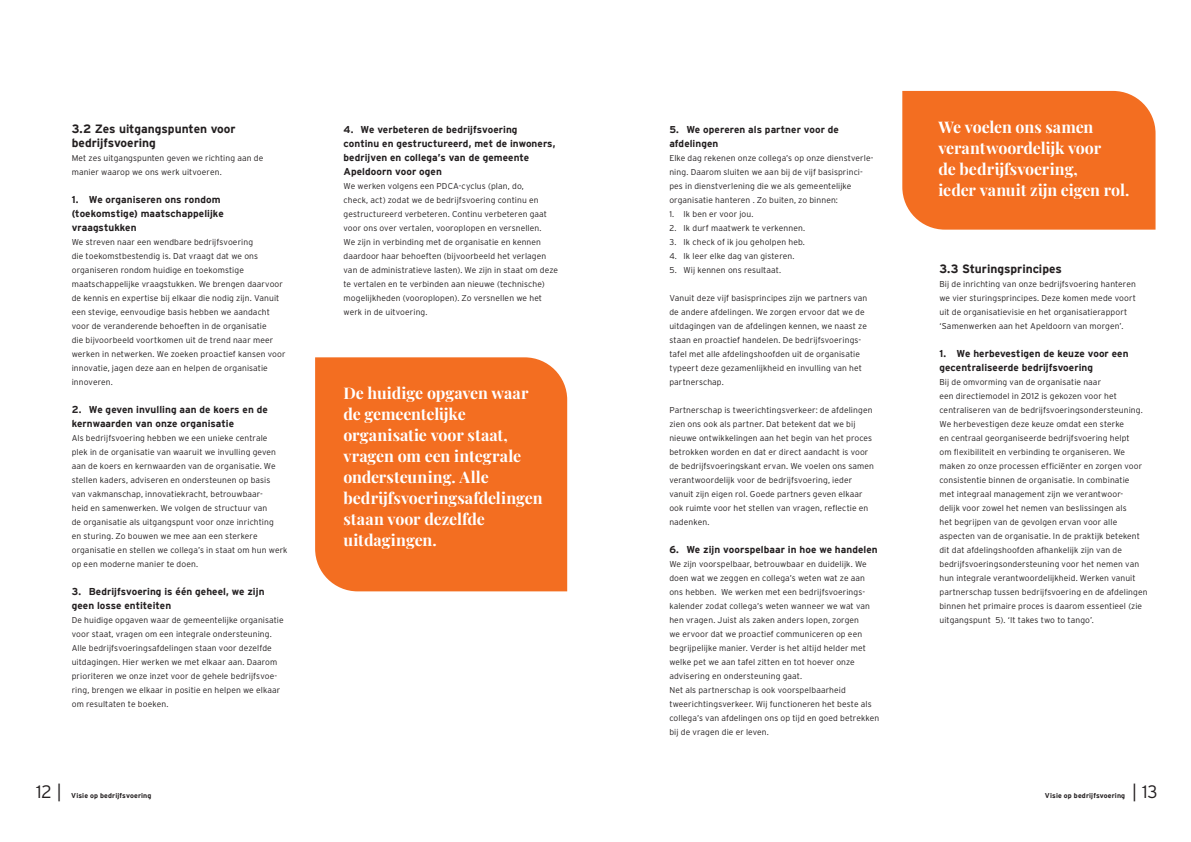
<style>
.page{position:relative;width:1191px;height:842px;background:#fff}
.page>*{position:absolute;margin:0;border:0;box-sizing:border-box;transform-origin:0 0}
.t1{font:300 18px "Interstate";color:#231f20}
.t2{font:700 16px/21px "Playfair Display";letter-spacing:-.005em;color:#fff}
.t3{font:700 12px/14px "Interstate";letter-spacing:-.005em;color:#231f20}
.t4{font:700 10px/14px "Interstate";letter-spacing:.005em;color:#231f20}
.t5{font:300 8.5px/14px "Interstate";letter-spacing:.01em;color:#231f20}
.t6{font:700 7px "Interstate";letter-spacing:.02em;color:#231f20}
</style>
<div class="page">
<div style="left:315px;top:357px;width:252px;height:234px;background:#f36e21"></div>
<div style="left:902px;top:91px;width:253px;height:139px;background:#f36e21"></div>
<h3 class="t3" style="left:72px;top:122px;width:165px">3.2 Zes uitgangspunten voor bedrijfsvoering</h3>
<p class="t5" style="left:72px;top:151px;width:193px">Met zes uitgangspunten geven we richting aan de manier waarop we ons werk uitvoeren.</p>
<p class="t4" style="left:72px;top:192px;width:153px">1. We organiseren ons rondom (toekomstige) maatschappelijke vraagstukken</p>
<p class="t5" style="left:72px;top:235px;width:215px">We streven naar een wendbare bedrijfsvoering<br>die toekomstbestendig is. Dat vraagt dat we ons organiseren rondom huidige en toekomstige maatschappelijke vraagstukken. We brengen daarvoor de kennis en expertise bij elkaar die nodig zijn. Vanuit een stevige, eenvoudige basis hebben we aandacht voor de veranderende behoeften in de organisatie<br>die bijvoorbeeld voortkomen uit de trend naar meer werken in netwerken. We zoeken proactief kansen voor innovatie, jagen deze aan en helpen de organisatie innoveren.</p>
<p class="t4" style="left:72px;top:402px;width:198px">2. We geven invulling aan de koers en de kernwaarden van onze organisatie</p>
<p class="t5" style="left:72px;top:431px;width:217px">Als bedrijfsvoering hebben we een unieke centrale<br>plek in de organisatie van waaruit we invulling geven aan de koers en kernwaarden van de organisatie. We stellen kaders, adviseren en ondersteunen op basis<br>van vakmanschap, innovatiekracht, betrouwbaar-<br>heid en samenwerken. We volgen de structuur van<br>de organisatie als uitgangspunt voor onze inrichting<br>en sturing. Zo bouwen we mee aan een sterkere organisatie en stellen we collega’s in staat om hun werk op een moderne manier te doen.</p>
<p class="t4" style="left:72px;top:584px;width:194px">3. Bedrijfsvoering is één geheel, we zijn geen losse entiteiten</p>
<p class="t5" style="left:72px;top:613px;width:213px">De huidige opgaven waar de gemeentelijke organisatie voor staat, vragen om een integrale ondersteuning.<br>Alle bedrijfsvoeringsafdelingen staan voor dezelfde uitdagingen. Hier werken we met elkaar aan. Daarom prioriteren we onze inzet voor de gehele bedrijfsvoe&shy;ring, brengen we elkaar in positie en helpen we elkaar om resultaten te boeken.</p>
<p class="t4" style="left:343px;top:122px;width:213px">4. We verbeteren de bedrijfsvoering continu en gestructureerd, met de inwoners, bedrijven en collega’s van de gemeente Apeldoorn voor ogen</p>
<p class="t5" style="left:343px;top:179px;width:216px">We werken volgens een PDCA-cyclus (plan, do,<br>check, act) zodat we de bedrijfsvoering continu en gestructureerd verbeteren. Continu verbeteren gaat voor ons over vertalen, vooroplopen en versnellen.<br>We zijn in verbinding met de organisatie en kennen daardoor haar behoeften (bijvoorbeeld het verlagen van de administratieve lasten). We zijn in staat om deze te vertalen en te verbinden aan nieuwe (technische) mogelijkheden (vooroplopen). Zo versnellen we het werk in de uitvoering.</p>
<h2 class="t2" style="left:343px;top:381px;width:201px">De huidige opgaven waar de gemeentelijke organisatie voor staat, vragen om een integrale ondersteuning. Alle bedrijfsvoeringsafdelingen staan voor dezelfde uitdagingen.</h2>
<p class="t4" style="left:669px;top:122px;width:171px">5. We opereren als partner voor de afdelingen</p>
<p class="t5" style="left:669px;top:151px;width:206px">Elke dag rekenen onze collega’s op onze dienstverle&shy;ning. Daarom sluiten we aan bij de vijf basisprinci&shy;pes in dienstverlening die we als gemeentelijke organisatie hanteren . Zo buiten, zo binnen:</p>
<p class="t5" style="left:669px;top:207px;width:86px">1. Ik ben er voor jou.</p>
<p class="t5" style="left:669px;top:221px;width:137px">2. Ik durf maatwerk te verkennen.</p>
<p class="t5" style="left:669px;top:235px;width:137px">3. Ik check of ik jou geholpen heb.</p>
<p class="t5" style="left:669px;top:249px;width:127px">4. Ik leer elke dag van gisteren.</p>
<p class="t5" style="left:669px;top:263px;width:113px">5. Wij kennen ons resultaat.</p>
<p class="t5" style="left:669px;top:291px;width:200px">Vanuit deze vijf basisprincipes zijn we partners van de andere afdelingen. We zorgen ervoor dat we de uitdagingen van de afdelingen kennen, we naast ze staan en proactief handelen. De bedrijfsvoerings&shy;tafel met alle afdelingshoofden uit de organisatie typeert deze gezamenlijkheid en invulling van het partnerschap.</p>
<p class="t5" style="left:669px;top:403px;width:206px">Partnerschap is tweerichtingsverkeer: de afdelingen zien ons ook als partner. Dat betekent dat we bij nieuwe ontwikkelingen aan het begin van het proces betrokken worden en dat er direct aandacht is voor de bedrijfsvoeringskant ervan. We voelen ons samen verantwoordelijk voor de bedrijfsvoering, ieder vanuit zijn eigen rol. Goede partners geven elkaar ook ruimte voor het stellen van vragen, reflectie en nadenken.</p>
<p class="t4" style="left:669px;top:542px;width:210px">6. We zijn voorspelbaar in hoe we handelen</p>
<p class="t5" style="left:669px;top:557px;width:211px">We zijn voorspelbaar, betrouwbaar en duidelijk. We doen wat we zeggen en collega’s weten wat ze aan ons hebben. We werken met een bedrijfsvoerings&shy;kalender zodat collega’s weten wanneer we wat van hen vragen. Juist als zaken anders lopen, zorgen<br>we ervoor dat we proactief communiceren op een begrijpelijke manier. Verder is het altijd helder met welke pet we aan tafel zitten en tot hoever onze advisering en ondersteuning gaat.<br>Net als partnerschap is ook voorspelbaarheid tweerichtingsverkeer. Wij functioneren het beste als collega’s van afdelingen ons op tijd en goed betrekken bij de vragen die er leven.</p>
<h2 class="t2" style="left:938px;top:115px;width:192px">We voelen ons samen verantwoordelijk voor<br>de bedrijfsvoering,<br>ieder vanuit zijn eigen rol.</h2>
<h3 class="t3" style="left:939px;top:262px;width:124px">3.3 Sturingsprincipes</h3>
<p class="t5" style="left:939px;top:277px;width:198px">Bij de inrichting van onze bedrijfsvoering hanteren we vier sturingsprincipes. Deze komen mede voort uit de organisatievisie en het organisatierapport ‘Samenwerken aan het Apeldoorn van morgen’.</p>
<p class="t4" style="left:939px;top:346px;width:191px">1. We herbevestigen de keuze voor een gecentraliseerde bedrijfsvoering</p>
<p class="t5" style="left:939px;top:375px;width:210px">Bij de omvorming van de organisatie naar<br>een directiemodel in 2012 is gekozen voor het centraliseren van de bedrijfsvoeringsondersteuning.<br>We herbevestigen deze keuze omdat een sterke<br>en centraal georganiseerde bedrijfsvoering helpt<br>om flexibiliteit en verbinding te organiseren. We maken zo onze processen efficiënter en zorgen voor consistentie binnen de organisatie. In combinatie<br>met integraal management zijn we verantwoor-<br>delijk voor zowel het nemen van beslissingen als<br>het begrijpen van de gevolgen ervan voor alle aspecten van de organisatie. In de praktijk betekent dit dat afdelingshoofden afhankelijk zijn van de bedrijfsvoeringsondersteuning voor het nemen van hun integrale verantwoordelijkheid. Werken vanuit partnerschap tussen bedrijfsvoering en de afdelingen binnen het primaire proces is daarom essentieel (zie uitgangspunt 5). ‘It takes two to tango’.</p>
<h1 class="t1" style="left:36px;top:781px;width:27px">12 |</h1>
<p class="t6" style="left:71px;top:792px;width:82px">Visie op bedrijfsvoering</p>
<p class="t6" style="left:1045px;top:792px;width:82px">Visie op bedrijfsvoering</p>
<h1 class="t1" style="left:1131px;top:781px;width:27px">| 13</h1>
</div>
